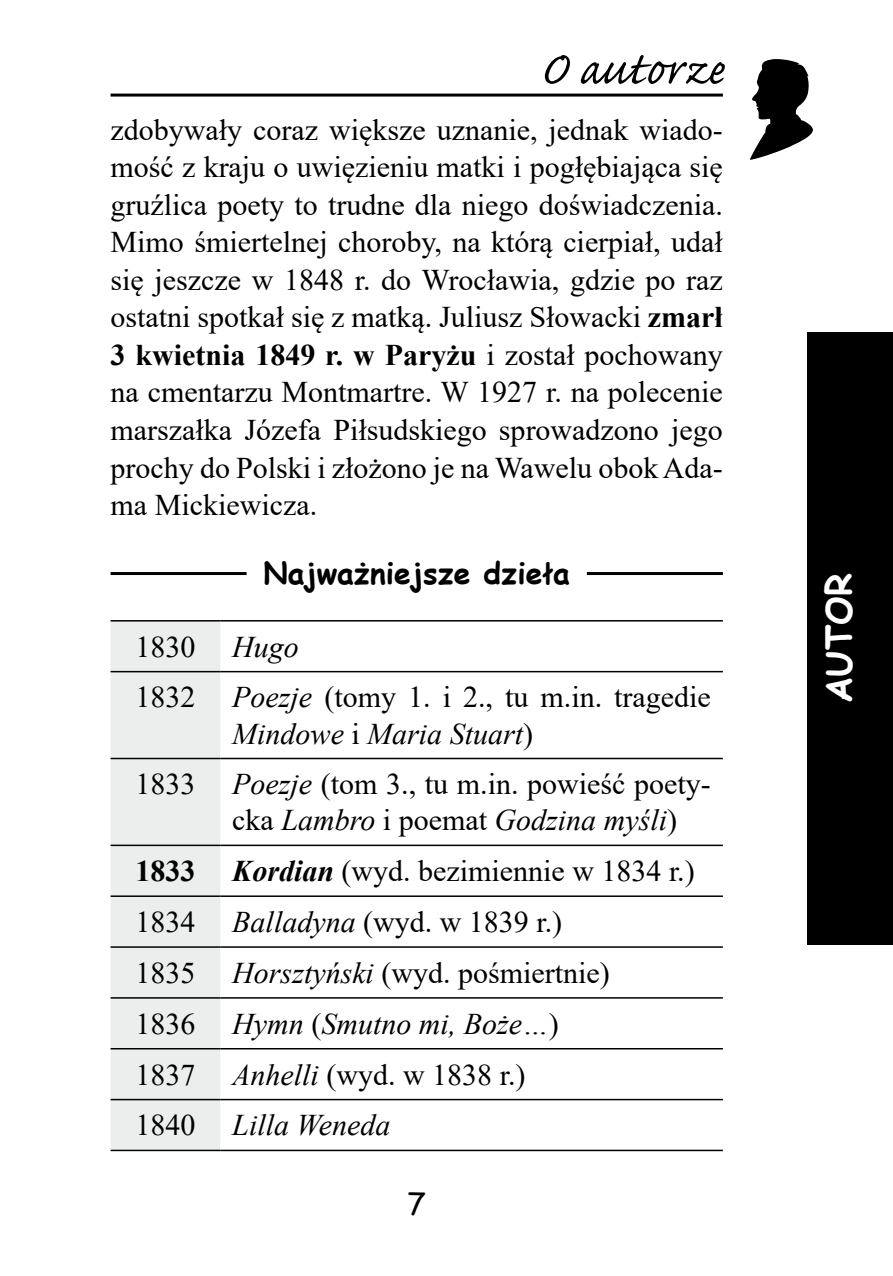
<style>
.page{position:relative;width:893px;height:1276px;background:#fff}
.page>*{position:absolute;margin:0;border:0;box-sizing:border-box;transform-origin:0 0}
.t1{font:60px "Caflisch Script Pro";color:#000}
.t2{font:700 36px "Comic Sans MS";color:#fff}
.pisanie{font:30px/37.5px "Times New Roman";color:#000}
.pisanie-2{font:italic 30px "Times New Roman";color:#000}
.Bohater_Akt{font:700 30px "Comic Sans MS";color:#000}
.pisanie-3{font:700 30px "Times New Roman";color:#000}
.t3{font:30px "Comic Sans MS";color:#000}
.s1{font-weight:700}
.s2{font-style:italic}
.s3{font-weight:700;font-style:italic}
.s4{font-style:normal}
</style>
<div class="page">
<div style="left:808px;top:332px;width:85px;height:612px;background:#000"></div>
<hr style="left:111px;top:94px;width:612px;height:3px;background:#000">
<svg style="left:750px;top:59px;width:63px;height:101px"></svg>
<hr style="left:111px;top:572px;width:612px;height:3px;background:#000">
<div style="left:247px;top:563px;width:340px;height:30px;background:#fff"></div>
<div style="left:111px;top:621px;width:109px;height:528px;background:#eceded"></div>
<hr style="left:220px;top:620px;width:503px;height:1px;background:#000">
<hr style="left:220px;top:671px;width:503px;height:1px;background:#000">
<hr style="left:220px;top:758px;width:503px;height:1px;background:#000">
<hr style="left:220px;top:844px;width:503px;height:2px;background:#000">
<hr style="left:220px;top:895px;width:503px;height:2px;background:#000">
<hr style="left:220px;top:946px;width:503px;height:2px;background:#000">
<hr style="left:220px;top:997px;width:503px;height:1px;background:#000">
<hr style="left:220px;top:1048px;width:503px;height:1px;background:#000">
<hr style="left:220px;top:1098px;width:503px;height:2px;background:#000">
<hr style="left:220px;top:1149px;width:503px;height:2px;background:#000">
<hr style="left:111px;top:620px;width:109px;height:1px;background:#000">
<hr style="left:111px;top:671px;width:109px;height:1px;background:#000">
<hr style="left:111px;top:758px;width:109px;height:1px;background:#000">
<hr style="left:111px;top:844px;width:109px;height:2px;background:#000">
<hr style="left:111px;top:895px;width:109px;height:2px;background:#000">
<hr style="left:111px;top:946px;width:109px;height:2px;background:#000">
<hr style="left:111px;top:997px;width:109px;height:1px;background:#000">
<hr style="left:111px;top:1048px;width:109px;height:1px;background:#000">
<hr style="left:111px;top:1098px;width:109px;height:2px;background:#000">
<hr style="left:111px;top:1149px;width:109px;height:2px;background:#000">
<h1 class="t1" style="left:540px;top:38px;width:185px">O autorze</h1>
<p class="pisanie" style="left:111px;top:110px;width:614px;text-align:justify">zdobywały coraz większe uznanie, jednak wiado&shy;mość z kraju o uwięzieniu matki i pogłębiająca się gruźlica poety to trudne dla niego doświadczenia.<br>Mimo śmiertelnej choroby, na którą cierpiał, udał się jeszcze w 1848 r. do Wrocławia, gdzie po raz ostatni spotkał się z matką. Juliusz Słowacki <span class="s1">zmarł 3 kwietnia 1849 r. w Paryżu</span> i został pochowany na cmentarzu Montmartre. W 1927 r. na polecenie marszałka Józefa Piłsudskiego sprowadzono jego prochy do Polski i złożono je na Wawelu obok Ada&shy;ma Mickiewicza.</p>
<p class="Bohater_Akt" style="left:264px;top:551px;width:308px">Najważniejsze dzieła</p>
<p class="pisanie" style="left:135px;top:627px;width:61px">1830</p>
<p class="pisanie-2" style="left:232px;top:626px;width:68px">Hugo</p>
<p class="pisanie" style="left:135px;top:677px;width:61px">1832</p>
<p class="pisanie" style="left:232px;top:678px;width:480px;line-height:36px"><span class="s2">Poezje</span> (tomy 1. i 2., tu m.in. tragedie<br><span class="s2">Mindowe</span> i <span class="s2">Maria Stuart</span>)</p>
<p class="pisanie" style="left:135px;top:764px;width:61px">1833</p>
<p class="pisanie" style="left:232px;top:765px;width:480px;line-height:36px"><span class="s2">Poezje</span> (tom 3., tu m.in. powieść poety&shy;cka <span class="s2">Lambro</span> i poemat <span class="s2">Godzina myśli</span>)</p>
<p class="pisanie-3" style="left:135px;top:849px;width:61px">1833</p>
<p class="pisanie" style="left:232px;top:851px;width:464px"><span class="s3">Kordian</span> (wyd. bezimiennie w 1834 r.)</p>
<p class="pisanie" style="left:135px;top:902px;width:61px">1834</p>
<p class="pisanie" style="left:232px;top:902px;width:331px"><span class="s2">Balladyna</span> (wyd. w 1839 r.)</p>
<p class="pisanie" style="left:135px;top:953px;width:61px">1835</p>
<p class="pisanie" style="left:232px;top:953px;width:379px"><span class="s2">Horsztyński</span> (wyd. pośmiertnie)</p>
<p class="pisanie" style="left:135px;top:1004px;width:61px">1836</p>
<p class="pisanie-2" style="left:232px;top:1003px;width:328px">Hymn <span class="s4">(</span>Smutno mi, Boże…<span class="s4">)</span></p>
<p class="pisanie" style="left:135px;top:1054px;width:61px">1837</p>
<p class="pisanie" style="left:232px;top:1055px;width:295px"><span class="s2">Anhelli</span> (wyd. w 1838 r.)</p>
<p class="pisanie" style="left:135px;top:1105px;width:61px">1840</p>
<p class="pisanie-2" style="left:232px;top:1104px;width:160px">Lilla Weneda</p>
<p class="t3" style="left:408px;top:1181px;width:20px">7</p>
<p class="t2" style="left:812px;top:703px;width:131px;rotate:-90deg">AUTOR</p>
</div>
